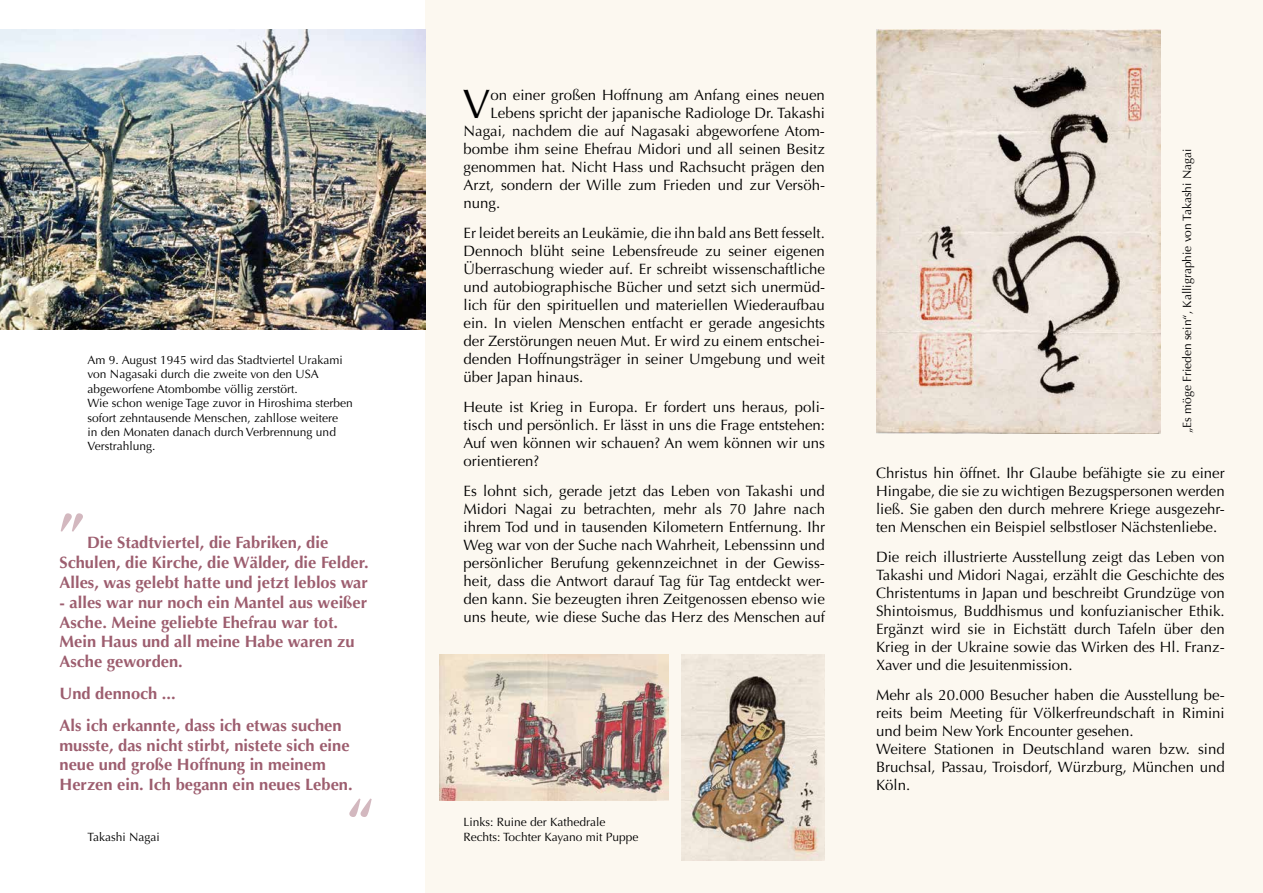
<style>
.page{position:relative;width:1263px;height:893px;background:#fff}
.page>*{position:absolute;margin:0;border:0;box-sizing:border-box;transform-origin:0 0}
.t1{font:700 54px "Optima";color:#d3b8bf}
.t2{font:41.25px "Optima";color:#000}
.t3{font:700 16.5px/19.8px "Optima";color:#9d5e6f}
.t4{font:15px/18px "Optima";color:#000;text-align:justify}
.t5{font:12px/14.4px "Optima";color:#000}
</style>
<div class="page">
<div style="left:425px;top:0;width:838px;height:893px;background:#fcf8f0"></div>
<img style="left:0;top:29px;width:425px;height:300px">
<img style="left:876px;top:29px;width:285px;height:404px">
<img style="left:681px;top:655px;width:144px;height:205px">
<img style="left:440px;top:655px;width:229px;height:145px">
<p class="t5" style="left:88px;top:353px;width:267px">Am 9. August 1945 wird das Stadtviertel Urakami von Nagasaki durch die zweite von den USA abgeworfene Atombombe völlig zerstört.<br>Wie schon wenige Tage zuvor in Hiroshima sterben sofort zehntausende Menschen, zahllose weitere<br>in den Monaten danach durch Verbrennung und Verstrahlung.</p>
<h1 class="t1" style="left:60px;top:472px;width:28px">„</h1>
<p class="t3" style="left:60px;top:533px;width:311px;text-indent:28px">Die Stadtviertel, die Fabriken, die<br>Schulen, die Kirche, die Wälder, die Felder.<br>Alles, was gelebt hatte und jetzt leblos war</p>
<p class="t3" style="left:60px;top:592px;width:309px">- alles war nur noch ein Mantel aus weißer<br>Asche. Meine geliebte Ehefrau war tot.<br>Mein Haus und all meine Habe waren zu<br>Asche geworden.</p>
<p class="t3" style="left:60px;top:678px;width:284px;line-height:31.8px">Und dennoch ...<br>Als ich erkannte, dass ich etwas suchen</p>
<p class="t3" style="left:60px;top:735px;width:295px">musste, das nicht stirbt, nistete sich eine neue und große Hoffnung in meinem<br>Herzen ein. Ich begann ein neues Leben.</p>
<p class="t5" style="left:88px;top:830px;width:74px">Takashi Nagai</p>
<h1 class="t1" style="left:348px;top:787px;width:28px">“</h1>
<h2 class="t2" style="left:463px;top:80px;width:29px">V</h2>
<p class="t4" style="left:490px;top:86px;width:336px">on einer großen Hoffnung am Anfang eines neuen</p>
<p class="t4" style="left:490px;top:104px;width:336px">Lebens spricht der japanische Radiologe Dr. Takashi</p>
<p class="t4" style="left:463px;top:122px;width:363px">Nagai, nachdem die auf Nagasaki abgeworfene Atom-</p>
<p class="t4" style="left:463px;top:140px;width:363px">bombe ihm seine Ehefrau Midori und all seinen Besitz</p>
<p class="t4" style="left:463px;top:158px;width:363px">genommen hat. Nicht Hass und Rachsucht prägen den</p>
<p class="t4" style="left:463px;top:176px;width:363px">Arzt, sondern der Wille zum Frieden und zur Versöh-</p>
<p class="t4" style="left:463px;top:194px;width:38px">nung.</p>
<p class="t4" style="left:463px;top:224px;width:363px">Er leidet bereits an Leukämie, die ihn bald ans Bett fesselt.<br>Dennoch blüht seine Lebensfreude zu seiner eigenen Überraschung wieder auf. Er schreibt wissenschaftliche und autobiographische Bücher und setzt sich unermüd&shy;lich für den spirituellen und materiellen Wiederaufbau ein. In vielen Menschen entfacht er gerade angesichts der Zerstörungen neuen Mut. Er wird zu einem entschei&shy;denden Hoffnungsträger in seiner Umgebung und weit über Japan hinaus.</p>
<p class="t4" style="left:463px;top:398px;width:363px">Heute ist Krieg in Europa. Er fordert uns heraus, poli&shy;tisch und persönlich. Er lässt in uns die Frage entstehen:<br>Auf wen können wir schauen? An wem können wir uns orientieren?</p>
<p class="t4" style="left:463px;top:482px;width:363px">Es lohnt sich, gerade jetzt das Leben von Takashi und Midori Nagai zu betrachten, mehr als 70 Jahre nach ihrem Tod und in tausenden Kilometern Entfernung. Ihr Weg war von der Suche nach Wahrheit, Lebenssinn und persönlicher Berufung gekennzeichnet in der Gewiss&shy;heit, dass die Antwort darauf Tag für Tag entdeckt wer&shy;den kann. Sie bezeugten ihren Zeitgenossen ebenso wie uns heute, wie diese Suche das Herz des Menschen auf</p>
<p class="t5" style="left:463px;top:815px;width:143px">Links: Ruine der Kathedrale</p>
<p class="t5" style="left:463px;top:830px;width:176px">Rechts: Tochter Kayano mit Puppe</p>
<p class="t5" style="left:1180px;top:433px;width:286px;rotate:-90deg">„Es möge Frieden sein“, Kalligraphie von Takashi Nagai</p>
<p class="t4" style="left:876px;top:464px;width:350px">Christus hin öffnet. Ihr Glaube befähigte sie zu einer Hingabe, die sie zu wichtigen Bezugspersonen werden ließ. Sie gaben den durch mehrere Kriege ausgezehr&shy;ten Menschen ein Beispiel selbstloser Nächstenliebe.</p>
<p class="t4" style="left:876px;top:548px;width:350px">Die reich illustrierte Ausstellung zeigt das Leben von Takashi und Midori Nagai, erzählt die Geschichte des Christentums in Japan und beschreibt Grundzüge von Shintoismus, Buddhismus und konfuzianischer Ethik.<br>Ergänzt wird sie in Eichstätt durch Tafeln über den Krieg in der Ukraine sowie das Wirken des Hl. Franz-Xaver und die Jesuitenmission.</p>
<p class="t4" style="left:876px;top:686px;width:350px;text-align:left">Mehr als 20.000 Besucher haben die Ausstellung be&shy;reits beim Meeting für Völkerfreundschaft in Rimini und beim New York Encounter gesehen.<br>Weitere Stationen in Deutschland waren bzw. sind Bruchsal, Passau, Troisdorf, Würzburg, München und Köln.</p>
</div>
